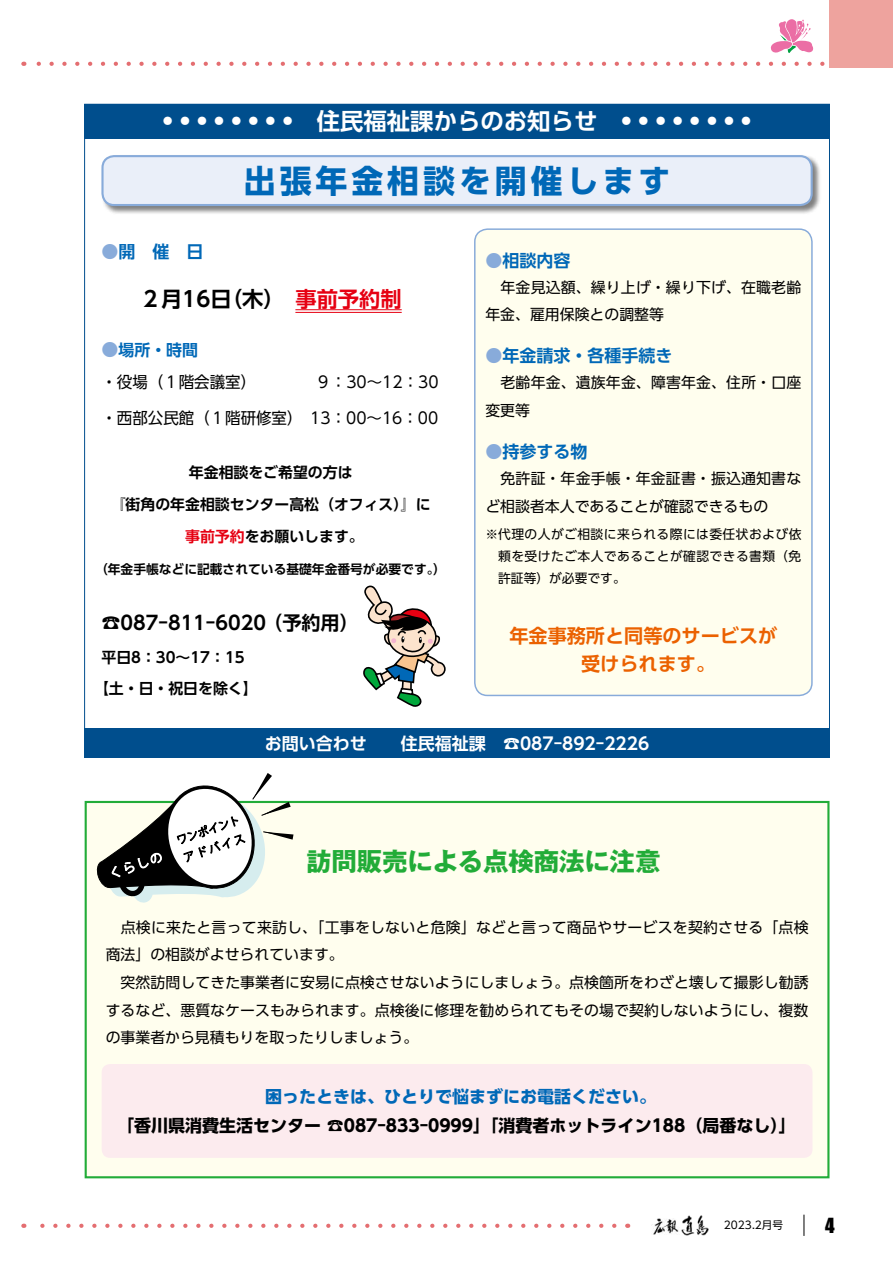
<style>
.page{position:relative;width:893px;height:1263px;background:#fff}
.page>*{position:absolute;margin:0;border:0;box-sizing:border-box;transform-origin:0 0}
.t1{font:700 31.95px "UD Shin Go Pro";letter-spacing:.125em;color:#0068b7}
.t2{font:700 25.5px "Gothic MB101 Pro";letter-spacing:-.01em;color:#22ac38}
.t3{font:700 23.4px "Shin Go Pro De";color:#fff}
.t4{font:700 23.4px "UD Shin Go Pro De";color:#fff}
.t5{font:700 21.3px "UD Shin Go Pro De";color:#000}
.t6{font:700 19.2px/27.6px "UD Shin Go Pro De";color:#eb6100;text-align:center}
.t7{font:700 19.2px "UD Shin Go Pro De";color:#000}
.t8{font:19.2px "Impact";color:#000}
.t9{font:700 16.95px "UD Shin Go Pro";color:#000}
.t10{font:700 16.95px "UD Shin Go Pro De";color:#0068b7}
.t11{font:700 16.95px "UD Shin Go Pro De";color:#fff}
.t12{font:700 16.95px "UD Shin Go Pro";color:#0068b7}
.t13{font:15.9px "UD Shin Go Pro";color:#000}
.t14{font:700 15.9px "UD Shin Go Pro De";color:#0068b7}
.t15{font:14.85px/27.6px "UD Shin Go Pro";letter-spacing:.005em;color:#000}
.t16{font:700 14.85px/32.1px "UD Shin Go Pro De";color:#000;text-align:center}
.t17{font:12.75px/21.8px "UD Shin Go Pro";letter-spacing:.035em;color:#000;text-align:justify}
.t18{font:700 12.75px "UD Shin Go Pro De";color:#000}
.t19{font:10.65px "UD Shin Go Pro";color:#000}
.s1{color:#88abda}
.s2{color:#e60012}
.s3{font-size:16.95px;color:#88abda}
</style>
<div class="page">
<svg style="left:804px;top:1215px;width:1px;height:21px"></svg>
<svg style="left:36px;top:62px;width:789px;height:4px"></svg>
<div style="left:829px;top:0;width:64px;height:68px;background:#eea39e"></div>
<svg style="left:771px;top:19px;width:42px;height:34px"></svg>
<svg style="left:40px;top:1224px;width:574px;height:4px"></svg>
<img style="left:652px;top:1219px;width:27px;height:16px">
<img style="left:682px;top:1215px;width:27px;height:20px">
<div style="left:84px;top:104px;width:746px;height:34px;background:#004e8d"></div>
<div style="left:84px;top:728px;width:746px;height:30px;background:#004e8d"></div>
<div style="left:85px;top:801px;width:744px;height:377px;background:#fffeee;border:2px solid #22ac38"></div>
<div style="left:102px;top:1064px;width:710px;height:94px;background:#fcebee;border-radius:9px"></div>
<svg style="left:96px;top:773px;width:197px;height:130px"></svg>
<hr style="left:295px;top:309px;width:107px;height:1px;background:#e60012">
<hr style="left:295px;top:312px;width:107px;height:1px;background:#e60012">
<div style="left:475px;top:229px;width:337px;height:466px;background:#fffeee;border-radius:13px"></div>
<svg style="left:363px;top:585px;width:82px;height:122px"></svg>
<div style="left:101px;top:155px;width:720px;height:60px;background:#000;opacity:.5"></div>
<div style="left:102px;top:156px;width:710px;height:49px;background:#eaeff9;border-radius:12px"></div>
<div style="left:101px;top:155px;width:712px;height:51px;border:2px solid #88abda;border-radius:12px"></div>
<h3 class="t3" style="left:162px;top:102px;width:133px">••••••••</h3>
<h3 class="t4" style="left:317px;top:102px;width:282px">住民福祉課からのお知らせ</h3>
<h3 class="t3" style="left:621px;top:102px;width:133px">••••••• •</h3>
<h1 class="t1" style="left:244px;top:154px;width:428px">出張年金相談を開催します</h1>
<p class="t10" style="left:101px;top:238px;width:104px"><span class="s1">●</span>開　催　日</p>
<h3 class="t5" style="left:140px;top:281px;width:263px">２月16 （日木）　<span class="s2">事前予約制</span></h3>
<p class="t14" style="left:101px;top:337px;width:98px"><span class="s3">●</span>場所・時間</p>
<p class="t13" style="left:315px;top:369px;width:125px">９：30~12：30</p>
<p class="t13" style="left:101px;top:369px;width:156px">・役場（１階会議室(</p>
<p class="t13" style="left:101px;top:405px;width:203px">・西部公民館（１階研修室(</p>
<p class="t16" style="left:111px;top:455px;width:321px">年金相談をご希望の方は<br>『街角の年金相談センター高松（オフィス）』に<span class="s2">事前予約</span>をお願いします。</p>
<p class="t18" style="left:95px;top:559px;width:352px">（年金手帳などに記載されている基礎年金番号が必要です (。</p>
<p class="t7" style="left:101px;top:607px;width:259px">☎087-811-6020（予約用(</p>
<p class="t16" style="left:94px;top:641px;width:165px;line-height:31px">平日8：30~17：15<br>【土・日・祝日を除く【</p>
<p class="t13" style="left:310px;top:405px;width:130px">13：00~16：00</p>
<p class="t10" style="left:485px;top:247px;width:87px"><span class="s1">●</span>相談内容</p>
<p class="t15" style="left:485px;top:273px;width:317px">　年金見込額、繰り上げ・繰り下げ、在職老齢年金、雇用保険との調整等</p>
<p class="t10" style="left:485px;top:342px;width:189px"><span class="s1">●</span>年金請求・各種手続き</p>
<p class="t15" style="left:485px;top:368px;width:317px">　老齢年金、遺族年金、障害年金、住所・口座変更等</p>
<p class="t10" style="left:485px;top:438px;width:104px"><span class="s1">●</span>持参する物</p>
<p class="t15" style="left:485px;top:464px;width:317px">　免許証・年金手帳・年金証書・振込通知書など相談者本人であることが確認できるもの</p>
<p class="t17" style="left:498px;top:523px;width:305px;text-indent:-13px">※代理の人がご相談に来られる際には委任状および依頼を受けたご本人であることが確認できる書類（免許証等）が必要です。</p>
<p class="t6" style="left:509px;top:621px;width:269px">年金事務所と同等のサービスが受けられます。</p>
<p class="t11" style="left:265px;top:729px;width:223px">お問い合わせ　　住民福祉課</p>
<p class="t11" style="left:503px;top:729px;width:148px">☎087-892-2226</p>
<h2 class="t2" style="left:306px;top:840px;width:356px">訪問販売による点検商法に注意</h2>
<p class="t15" style="left:106px;top:913px;width:704px;text-indent:15px">点検に来たと言って来訪し、「工事をしないと危険」などと言って商品やサービスを契約させる「点検商法」の相談がよせられています。<br>　突然訪問してきた事業者に安易に点検させないようにしましょう。点検箇所をわざと壊して撮影し勧誘するなど、悪質なケースもみられます。点検後に修理を勧められてもその場で契約しないようにし、複数の事業者から見積もりを取ったりしましょう。</p>
<p class="t12" style="left:265px;top:1082px;width:393px">困ったときは、ひとりで悩まずにお電話ください。</p>
<p class="t9" style="left:117px;top:1112px;width:680px">「香川県消費生活センター ︎087-833-0999」「消費者ホットライン188（局番なし「(</p>
<p class="t9" style="left:327px;top:1112px;width:19px">☎</p>
<p class="t19" style="left:724px;top:1217px;width:61px">2023.2月号</p>
<p class="t8" style="left:825px;top:1210px;width:11px">4</p>
</div>
